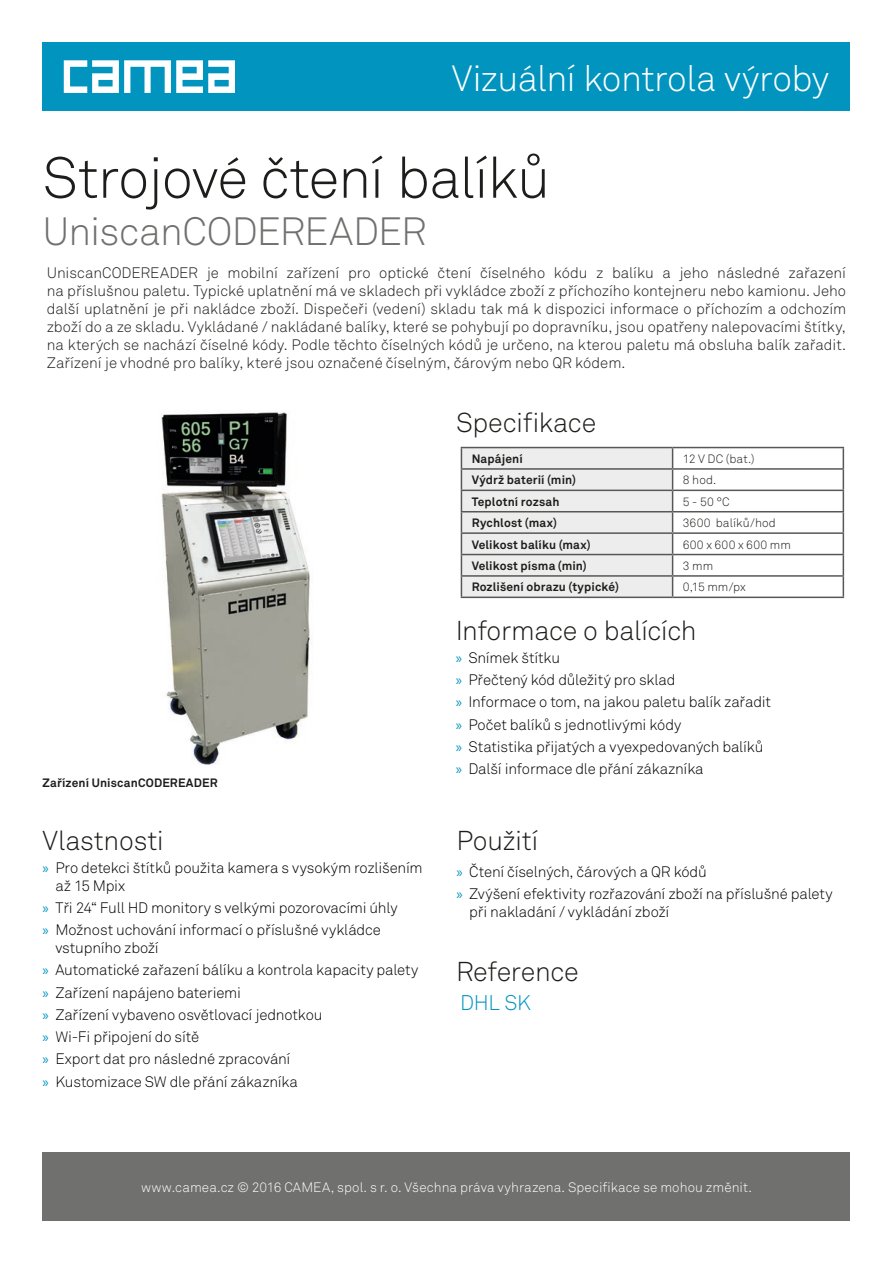
<style>
.page{position:relative;width:893px;height:1263px;background:#fff}
.page>*{position:absolute;margin:0;border:0;box-sizing:border-box;transform-origin:0 0}
.Nadpis_kapitoly{font:57px "Akkurat Light Pro";letter-spacing:-.02em;color:#1d1d1b}
.Podnadpis_kapitoly{font:39px "Akkurat Light Pro";letter-spacing:-.02em;color:#70706f}
.t1{font:36px "Akkurat Light Pro";letter-spacing:-.02em;color:#fff}
.Nadpis_textu{font:27px "Akkurat Light Pro";letter-spacing:-.015em;color:#1d1d1b}
.Reference_industry{font:21px "Akkurat Light Pro";color:#0094bf}
.t2{font:15px/18px "Akkurat Light Pro";letter-spacing:-.01em;color:#000}
.Zakladni_text{font:15px/18px "Akkurat Light Pro";color:#1d1d1b;text-align:justify}
.Zapati_text{font:13.5px "Akkurat Light Pro";letter-spacing:.005em;color:#fefefe}
.Text_tabulky{font:700 12px "Akkurat Pro";letter-spacing:.01em;color:#1d1d1b}
.Text_tabulky-2{font:12px "Akkurat Light Pro";letter-spacing:.015em;color:#1d1d1b}
.s1{font-family:"Myriad Pro";color:#0094bf}
</style>
<div class="page">
<div style="left:43px;top:43px;width:807px;height:68px;background:#0094bf"></div>
<div style="left:43px;top:1152px;width:807px;height:68px;background:#70706f"></div>
<svg style="left:64px;top:60px;width:171px;height:33px"></svg>
<img style="left:161px;top:412px;width:149px;height:352px">
<hr style="left:673px;top:597px;width:171px;height:1px;background:#575756">
<svg style="left:461px;top:447px;width:383px;height:150px"></svg>
<hr style="left:461px;top:597px;width:212px;height:1px;background:#575756">
<h3 class="t1" style="left:452px;top:57px;width:379px">Vizuální kontrola výroby</h3>
<p class="Nadpis_kapitoly" style="left:43px;top:144px;width:509px">Strojové čtení balíků</p>
<p class="Podnadpis_kapitoly" style="left:43px;top:208px;width:386px">UniscanCODEREADER</p>
<p class="Zakladni_text" style="left:47px;top:264px;width:801px">UniscanCODEREADER je mobilní zařízení pro optické čtení číselného kódu z balíku a jeho následné zařazení na příslušnou paletu. Typické uplatnění má ve skladech při vykládce zboží z příchozího kontejneru nebo kamionu. Jeho další uplatnění je při nakládce zboží. Dispečeři (vedení) skladu tak má k dispozici informace o příchozím a odchozím zboží do a ze skladu. Vykládané / nakládané balíky, které se pohybují po dopravníku, jsou opatřeny nalepovacími štítky, na kterých se nachází číselné kódy. Podle těchto číselných kódů je určeno, na kterou paletu má obsluha balík zařadit.<br>Zařízení je vhodné pro balíky, které jsou označené číselným, čárovým nebo QR kódem.</p>
<p class="Nadpis_textu" style="left:456px;top:406px;width:142px">Specifikace</p>
<p class="Text_tabulky" style="left:43px;top:775px;width:177px">Zařízení UniscanCODEREADER</p>
<p class="Nadpis_textu" style="left:43px;top:825px;width:123px">Vlastnosti</p>
<p class="t2" style="left:55px;top:858px;width:369px;text-indent:-13px"><span class="s1">»</span> Pro detekci štítků použita kamera s vysokým rozlišením až 15 Mpix</p>
<p class="t2" style="left:43px;top:899px;width:356px"><span class="s1">»</span> Tři 24“ Full HD monitory s velkými pozorovacími úhly</p>
<p class="t2" style="left:55px;top:921px;width:327px;text-indent:-13px"><span class="s1">»</span> Možnost uchování informací o příslušné vykládce vstupního zboží</p>
<p class="t2" style="left:43px;top:961px;width:377px"><span class="s1">»</span> Automatické zařazení bálíku a kontrola kapacity palety</p>
<p class="t2" style="left:43px;top:983px;width:200px"><span class="s1">»</span> Zařízení napájeno bateriemi</p>
<p class="t2" style="left:43px;top:1006px;width:281px"><span class="s1">»</span> Zařízení vybaveno osvětlovací jednotkou</p>
<p class="t2" style="left:43px;top:1028px;width:158px"><span class="s1">»</span> Wi-Fi připojení do sítě</p>
<p class="t2" style="left:43px;top:1050px;width:249px"><span class="s1">»</span> Export dat pro následné zpracování</p>
<p class="t2" style="left:43px;top:1072px;width:257px"><span class="s1">»</span> Kustomizace SW dle přání zákazníka</p>
<p class="Text_tabulky" style="left:472px;top:451px;width:53px">Napájení</p>
<p class="Text_tabulky-2" style="left:683px;top:452px;width:73px">12 V DC (bat.)</p>
<p class="Text_tabulky" style="left:472px;top:473px;width:106px">Výdrž baterií (min)</p>
<p class="Text_tabulky-2" style="left:683px;top:473px;width:35px">8 hod.</p>
<p class="Text_tabulky" style="left:472px;top:494px;width:89px">Teplotní rozsah</p>
<p class="Text_tabulky-2" style="left:683px;top:494px;width:48px">5 - 50 °C</p>
<p class="Text_tabulky" style="left:472px;top:515px;width:87px">Rychlost (max)</p>
<p class="Text_tabulky-2" style="left:683px;top:516px;width:95px">3600 balíků/hod</p>
<p class="Text_tabulky" style="left:472px;top:537px;width:121px">Velikost balíku (max)</p>
<p class="Text_tabulky-2" style="left:683px;top:537px;width:109px">600 x 600 x 600 mm</p>
<p class="Text_tabulky" style="left:472px;top:558px;width:117px">Velikost písma (min)</p>
<p class="Text_tabulky-2" style="left:683px;top:559px;width:32px">3 mm</p>
<p class="Text_tabulky" style="left:472px;top:580px;width:149px">Rozlišení obrazu (typické)</p>
<p class="Text_tabulky-2" style="left:683px;top:580px;width:65px">0,15 mm/px</p>
<p class="Nadpis_textu" style="left:456px;top:615px;width:243px">Informace o balících</p>
<p class="t2" style="left:456px;top:649px;width:106px"><span class="s1">»</span> Snímek štítku</p>
<p class="t2" style="left:456px;top:671px;width:221px"><span class="s1">»</span> Přečtený kód důležitý pro sklad</p>
<p class="t2" style="left:456px;top:693px;width:317px"><span class="s1">»</span> Informace o tom, na jakou paletu balík zařadit</p>
<p class="t2" style="left:456px;top:715px;width:227px"><span class="s1">»</span> Počet balíků s jednotlivými kódy</p>
<p class="t2" style="left:456px;top:738px;width:309px"><span class="s1">»</span> Statistika přijatých a vyexpedovaných balíků</p>
<p class="t2" style="left:456px;top:760px;width:250px"><span class="s1">»</span> Další informace dle přání zákazníka</p>
<p class="Nadpis_textu" style="left:456px;top:825px;width:83px">Použití</p>
<p class="t2" style="left:456px;top:863px;width:252px"><span class="s1">»</span> Čtení číselných, čárových a QR kódů</p>
<p class="t2" style="left:469px;top:885px;width:365px;text-indent:-13px"><span class="s1">»</span> Zvýšení efektivity rozřazování zboží na příslušné palety při nakladání / vykládání zboží</p>
<p class="Nadpis_textu" style="left:456px;top:955px;width:124px">Reference</p>
<p class="Reference_industry" style="left:460px;top:990px;width:72px">DHL SK</p>
<p class="Zapati_text" style="left:141px;top:1179px;width:612px">www.camea.cz © 2016 CAMEA, spol. s r. o. Všechna práva vyhrazena. Specifikace se mohou změnit.</p>
</div>
